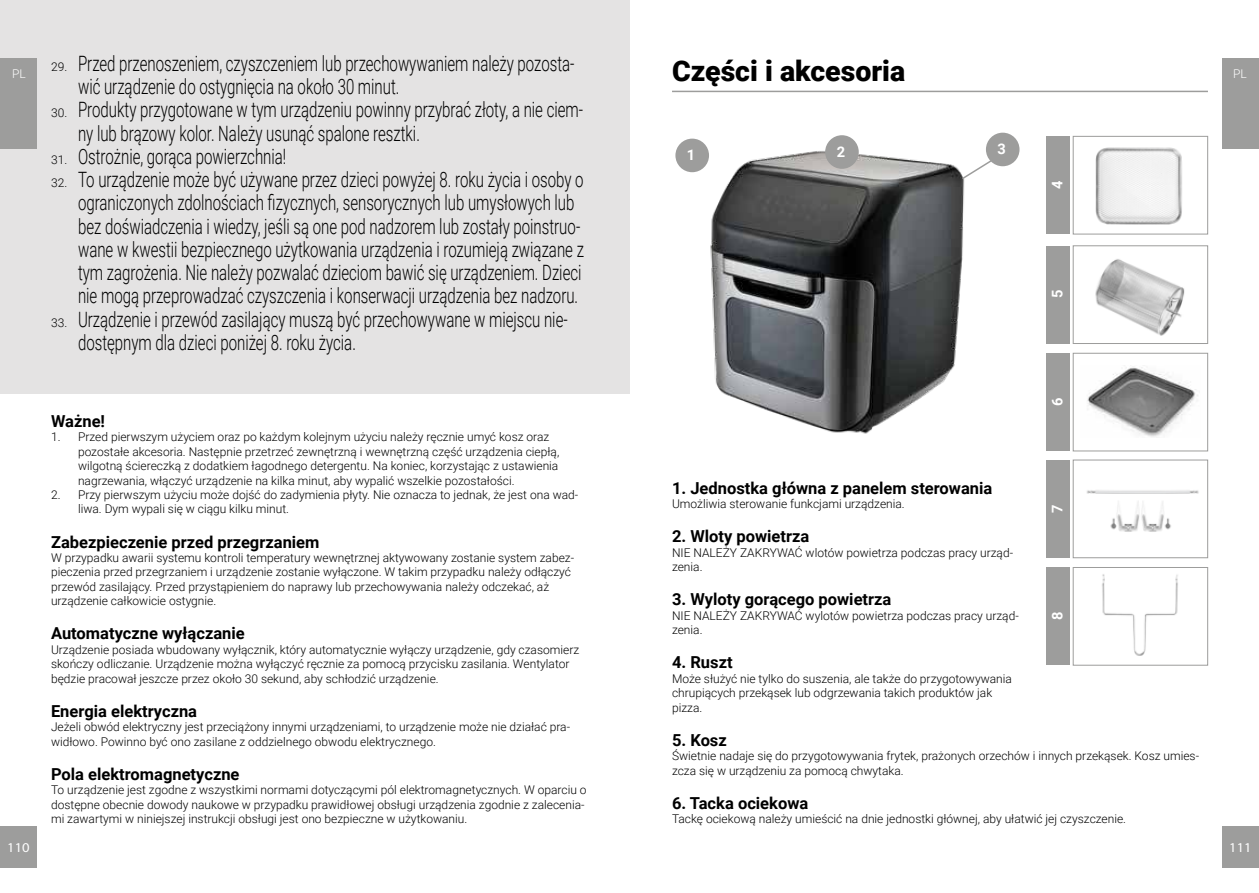
<style>
.page{position:relative;width:1259px;height:893px;background:#fff}
.page>*{position:absolute;margin:0;border:0;box-sizing:border-box;transform-origin:0 0}
.t1{font:900 28.5px "Roboto";color:#000}
.t2{font:300 21.15px/23.2px "Roboto";color:#000;scale:.71 1}
.t3{font:700 16.5px "Roboto";color:#000}
.t4{font:700 14.7px "Roboto";color:#fff}
.t5{font:13.5px "Myriad Variable Concept";color:#fff}
.t6{font:300 12px/14.4px "Roboto";color:#000}
.t7{font:300 12px "Roboto";color:#fff}
.s1{font-size:12px}
</style>
<div class="page">
<div style="left:0;top:0;width:629px;height:393px;background:#e4e3e3"></div>
<div style="left:0;top:826px;width:37px;height:41px;background:#9d9d9c"></div>
<div style="left:1221px;top:826px;width:38px;height:41px;background:#9d9d9c"></div>
<div style="left:0;top:58px;width:37px;height:91px;background:#9d9d9c"></div>
<div style="left:1221px;top:58px;width:38px;height:91px;background:#9d9d9c"></div>
<img style="left:691px;top:137px;width:274px;height:297px">
<div style="left:1046px;top:136px;width:23px;height:98px;background:#9d9d9c"></div>
<div style="left:1046px;top:246px;width:23px;height:98px;background:#9d9d9c"></div>
<div style="left:1046px;top:460px;width:23px;height:98px;background:#9d9d9c"></div>
<div style="left:1046px;top:353px;width:23px;height:98px;background:#9d9d9c"></div>
<div style="left:1046px;top:567px;width:23px;height:98px;background:#9d9d9c"></div>
<div style="left:1073px;top:136px;width:135px;height:98px;border:1px solid #9d9d9c"></div>
<div style="left:1073px;top:245px;width:135px;height:99px;border:1px solid #9d9d9c"></div>
<div style="left:1073px;top:460px;width:135px;height:98px;border:1px solid #9d9d9c"></div>
<div style="left:1073px;top:353px;width:135px;height:98px;border:1px solid #9d9d9c"></div>
<div style="left:1073px;top:567px;width:135px;height:98px;border:1px solid #9d9d9c"></div>
<img style="left:1095px;top:147px;width:87px;height:78px">
<img style="left:1087px;top:366px;width:111px;height:71px">
<img style="left:1095px;top:259px;width:90px;height:77px">
<img style="left:1086px;top:490px;width:113px;height:42px">
<hr style="left:672px;top:91px;width:536px;height:1px;background:#9d9d9c">
<img style="left:1102px;top:574px;width:76px;height:82px">
<div style="left:675px;top:139px;width:34px;height:33px;background:#9d9d9c;border-radius:50%"></div>
<div style="left:825px;top:135px;width:33px;height:34px;background:#9d9d9c;border-radius:50%"></div>
<div style="left:986px;top:133px;width:33px;height:33px;background:#9d9d9c;border-radius:50%"></div>
<svg style="left:960px;top:157px;width:36px;height:24px"></svg>
<h2 class="t2" style="left:78px;top:51px;width:701px;text-indent:-27px"><span class="s1">29.</span> Przed przenoszeniem, czyszczeniem lub przechowywaniem należy pozosta&shy;wić urządzenie do ostygnięcia na około 30 minut.</h2>
<h2 class="t2" style="left:78px;top:97px;width:713px;text-indent:-27px"><span class="s1">30.</span> Produkty przygotowane w tym urządzeniu powinny przybrać złoty, a nie ciem&shy;ny lub brązowy kolor. Należy usunąć spalone resztki.</h2>
<h2 class="t2" style="left:51px;top:144px;width:333px"><span class="s1">31.</span> Ostrożnie, gorąca powierzchnia!</h2>
<p class="t2" style="left:78px;top:167px;width:714px;text-indent:-27px"><span class="s1">32.</span> To urządzenie może być używane przez dzieci powyżej 8. roku życia i osoby o ograniczonych zdolnościach fizycznych, sensorycznych lub umysłowych lub bez doświadczenia i wiedzy, jeśli są one pod nadzorem lub zostały poinstruo&shy;wane w kwestii bezpiecznego użytkowania urządzenia i rozumieją związane z tym zagrożenia. Nie należy pozwalać dzieciom bawić się urządzeniem. Dzieci nie mogą przeprowadzać czyszczenia i konserwacji urządzenia bez nadzoru.</p>
<h2 class="t2" style="left:78px;top:307px;width:691px;text-indent:-27px"><span class="s1">33.</span> Urządzenie i przewód zasilający muszą być przechowywane w miejscu nie&shy;dostępnym dla dzieci poniżej 8. roku życia.</h2>
<h1 class="t1" style="left:672px;top:51px;width:235px">Części i akcesoria</h1>
<p class="t7" style="left:12px;top:69px;width:15px">PL</p>
<p class="t7" style="left:1233px;top:69px;width:15px">PL</p>
<p class="t4" style="left:687px;top:148px;width:10px">1</p>
<p class="t4" style="left:836px;top:145px;width:10px">2</p>
<p class="t4" style="left:997px;top:143px;width:10px">3</p>
<p class="t4" style="left:1051px;top:189px;width:10px;rotate:-90deg">4</p>
<p class="t4" style="left:1051px;top:298px;width:10px;rotate:-90deg">5</p>
<h3 class="t3" style="left:51px;top:410px;width:56px">Ważne!</h3>
<p class="t6" style="left:78px;top:431px;width:483px;text-indent:-27px">1. Przed pierwszym użyciem oraz po każdym kolejnym użyciu należy ręcznie umyć kosz oraz pozostałe akcesoria. Następnie przetrzeć zewnętrzną i wewnętrzną część urządzenia ciepłą, wilgotną ściereczką z dodatkiem łagodnego detergentu. Na koniec, korzystając z ustawienia nagrzewania, włączyć urządzenie na kilka minut, aby wypalić wszelkie pozostałości.</p>
<p class="t6" style="left:78px;top:488px;width:502px;text-indent:-27px">2. Przy pierwszym użyciu może dojść do zadymienia płyty. Nie oznacza to jednak, że jest ona wad&shy;liwa. Dym wypali się w ciągu kilku minut.</p>
<h3 class="t3" style="left:51px;top:535px;width:270px">Zabezpieczenie przed przegrzaniem</h3>
<p class="t6" style="left:51px;top:550px;width:524px">W przypadku awarii systemu kontroli temperatury wewnętrznej aktywowany zostanie system zabez&shy;pieczenia przed przegrzaniem i urządzenie zostanie wyłączone. W takim przypadku należy odłączyć przewód zasilający. Przed przystąpieniem do naprawy lub przechowywania należy odczekać, aż urządzenie całkowicie ostygnie.</p>
<h3 class="t3" style="left:51px;top:622px;width:195px">Automatyczne wyłączanie</h3>
<p class="t6" style="left:51px;top:642px;width:530px">Urządzenie posiada wbudowany wyłącznik, który automatycznie wyłączy urządzenie, gdy czasomierz skończy odliczanie. Urządzenie można wyłączyć ręcznie za pomocą przycisku zasilania. Wentylator będzie pracował jeszcze przez około 30 sekund, aby schłodzić urządzenie.</p>
<h3 class="t3" style="left:51px;top:704px;width:148px">Energia elektryczna</h3>
<p class="t6" style="left:51px;top:719px;width:520px">Jeżeli obwód elektryczny jest przeciążony innymi urządzeniami, to urządzenie może nie działać pra&shy;widłowo. Powinno być ono zasilane z oddzielnego obwodu elektrycznego.</p>
<h3 class="t3" style="left:51px;top:767px;width:190px">Pola elektromagnetyczne</h3>
<p class="t6" style="left:51px;top:782px;width:537px">To urządzenie jest zgodne z wszystkimi normami dotyczącymi pól elektromagnetycznych. W oparciu o dostępne obecnie dowody naukowe w przypadku prawidłowej obsługi urządzenia zgodnie z zalecenia&shy;mi zawartymi w niniejszej instrukcji obsługi jest ono bezpieczne w użytkowaniu.</p>
<p class="t4" style="left:1051px;top:406px;width:10px;rotate:-90deg">6</p>
<h3 class="t3" style="left:672px;top:476px;width:322px">1. Jednostka główna z panelem sterowania</h3>
<p class="t6" style="left:672px;top:496px;width:234px">Umożliwia sterowanie funkcjami urządzenia.</p>
<h3 class="t3" style="left:672px;top:529px;width:139px">2. Wloty powietrza</h3>
<p class="t6" style="left:672px;top:545px;width:343px">NIE NALEŻY ZAKRYWAĆ wlotów powietrza podczas pracy urząd&shy;zenia.</p>
<h3 class="t3" style="left:672px;top:588px;width:221px">3. Wyloty gorącego powietrza</h3>
<p class="t6" style="left:672px;top:608px;width:348px">NIE NALEŻY ZAKRYWAĆ wylotów powietrza podczas pracy urząd&shy;zenia.</p>
<h3 class="t3" style="left:672px;top:655px;width:62px">4. Ruszt</h3>
<p class="t6" style="left:672px;top:671px;width:341px">Może służyć nie tylko do suszenia, ale także do przygotowywania chrupiących przekąsek lub odgrzewania takich produktów jak pizza.</p>
<h3 class="t3" style="left:672px;top:733px;width:56px">5. Kosz</h3>
<p class="t6" style="left:672px;top:748px;width:528px">Świetnie nadaje się do przygotowywania frytek, prażonych orzechów i innych przekąsek. Kosz umies&shy;zcza się w urządzeniu za pomocą chwytaka.</p>
<h3 class="t3" style="left:672px;top:796px;width:138px">6. Tacka ociekowa</h3>
<p class="t6" style="left:672px;top:811px;width:455px">Tackę ociekową należy umieścić na dnie jednostki głównej, aby ułatwić jej czyszczenie.</p>
<p class="t4" style="left:1051px;top:512px;width:10px;rotate:-90deg">7</p>
<p class="t4" style="left:1051px;top:620px;width:10px;rotate:-90deg">8</p>
<p class="t5" style="left:7px;top:839px;width:24px">110</p>
<p class="t5" style="left:1229px;top:839px;width:24px">111</p>
</div>
